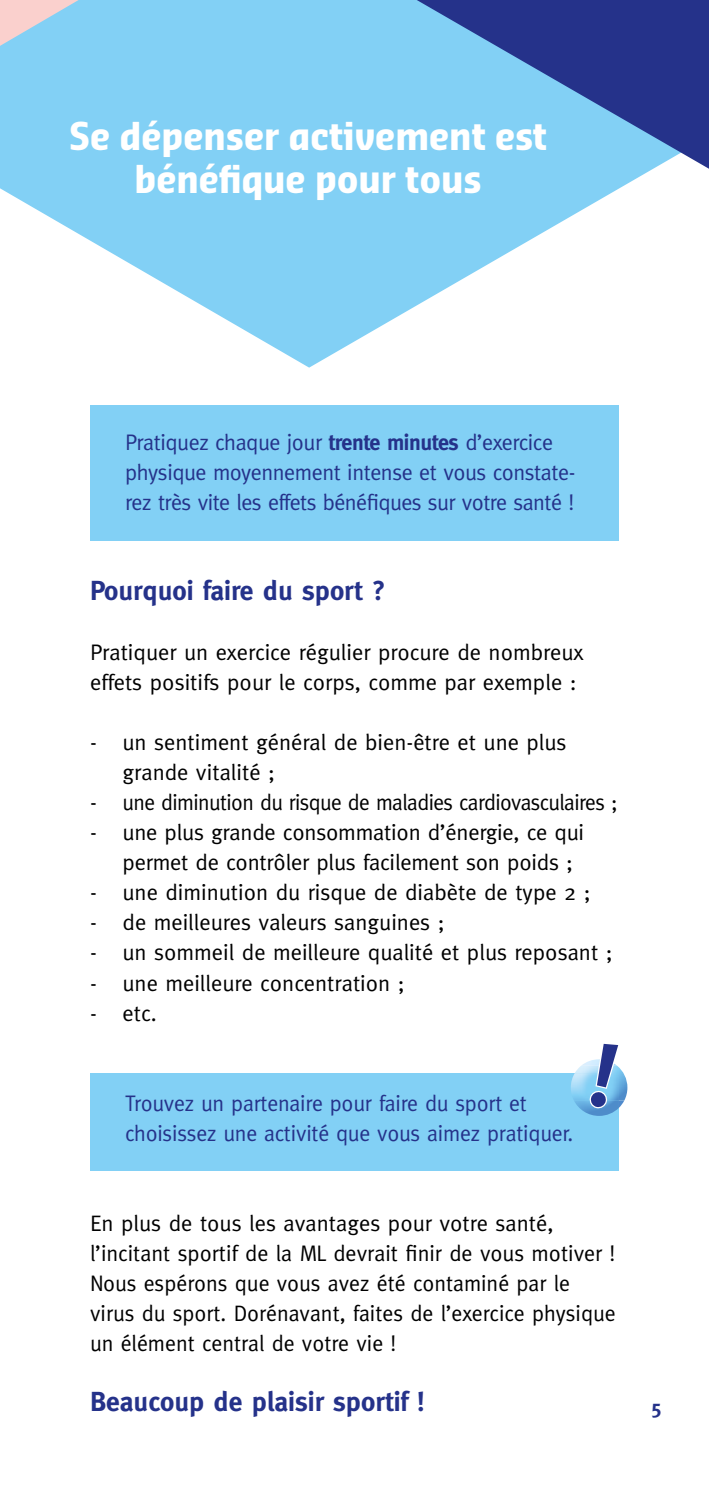
<style>
.page{position:relative;width:709px;height:1489px;background:#fff}
.page>*{position:absolute;margin:0;border:0;box-sizing:border-box;transform-origin:0 0}
.t1{font:700 37.5px/42.5px "Sansa Con Pro";color:#fff;text-align:center}
.t2{font:700 27.5px "Meta";color:#25328a}
.t3{font:22.5px/30px "Meta";color:#000}
.t4{font:22.5px/30px "Meta";letter-spacing:-.02em;color:#25328a}
.t5{font:22.5px "Meta";letter-spacing:-.025em;color:#000}
.t6{font:700 20px "Meta";color:#25328a}
.s1{font-weight:700}
</style>
<div class="page">
<div style="left:90px;top:405px;width:529px;height:135px;background:#82d0f5"></div>
<svg style="left:0;top:0;width:653px;height:367px;fill:#82d0f5"></svg>
<svg style="left:417px;top:0;width:292px;height:169px;background:#5582c0"></svg>
<svg style="left:0;top:0;width:79px;height:46px;background:#bdd0e1"></svg>
<div style="left:90px;top:1072px;width:529px;height:97px;background:#82d0f5"></div>
<img style="left:574px;top:1100px;width:42px;height:15px">
<img style="left:575px;top:1065px;width:52px;height:35px">
<img style="left:571px;top:1072px;width:16px;height:28px">
<svg style="left:587px;top:1059px;width:37px;height:51px"></svg>
<h1 class="t1" style="left:69px;top:115px;width:479px">Se dépenser activement est bénéfique pour tous</h1>
<p class="t4" style="left:125px;top:427px;width:452px">Pratiquez chaque jour <span class="s1">trente minutes</span> d’exercice physique moyennement intense et vous constate&shy;rez très vite les effets bénéfiques sur votre santé !</p>
<p class="t2" style="left:90px;top:575px;width:297px">Pourquoi faire du sport ?</p>
<p class="t3" style="left:90px;top:637px;width:495px">Pratiquer un exercice régulier procure de nombreux effets positifs pour le corps, comme par exemple :</p>
<p class="t3" style="left:122px;top:727px;width:445px;text-indent:-32px">- un sentiment général de bien-être et une plus grande vitalité ;</p>
<p class="t5" style="left:90px;top:789px;width:529px">- une diminution du risque de maladies cardiovasculaires ;</p>
<p class="t3" style="left:122px;top:817px;width:463px;text-indent:-32px">- une plus grande consommation d’énergie, ce qui permet de contrôler plus facilement son poids ;</p>
<p class="t3" style="left:90px;top:877px;width:502px">- une diminution du risque de diabète de type 2 ;</p>
<p class="t3" style="left:90px;top:907px;width:356px">- de meilleures valeurs sanguines ;</p>
<p class="t3" style="left:90px;top:937px;width:524px">- un sommeil de meilleure qualité et plus reposant ;</p>
<p class="t3" style="left:90px;top:967px;width:316px">- une meilleure concentration ;</p>
<p class="t3" style="left:90px;top:997px;width:68px">- etc.</p>
<p class="t4" style="left:125px;top:1087px;width:450px">Trouvez un partenaire pour faire du sport et choisissez une activité que vous aimez pratiquer.</p>
<p class="t3" style="left:90px;top:1207px;width:527px">En plus de tous les avantages pour votre santé, l’incitant sportif de la ML devrait finir de vous motiver !<br>Nous espérons que vous avez été contaminé par le virus du sport. Dorénavant, faites de l’exercice physique un élément central de votre vie !</p>
<p class="t2" style="left:90px;top:1385px;width:336px">Beaucoup de plaisir sportif !</p>
<p class="t6" style="left:650px;top:1395px;width:12px">5</p>
</div>
